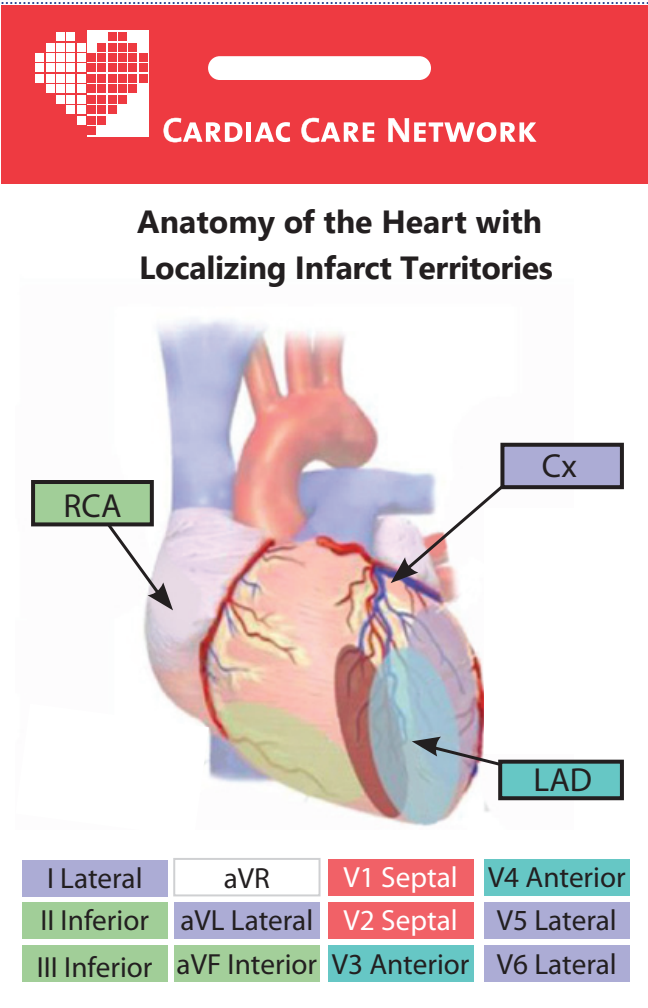
<style>
.page{position:relative;width:648px;height:1008px;background:#fff}
.page>*{position:absolute;margin:0;border:0;box-sizing:border-box;transform-origin:0 0}
.t1{font:33.6px "Myriad Pro";color:#231f20}
.t2{font:700 32px/46px "Segoe UI";letter-spacing:-.01em;color:#231f20}
.t3{font:29.2px/42px "Myriad Pro";color:#231f20}
.t4{font:29.2px "Myriad Pro";color:#fff}
.s1{color:#fff}
</style>
<div class="page">
<svg style="left:1px;top:2px;width:647px;height:2px"></svg>
<div style="left:22px;top:860px;width:145px;height:37px;background:#acacd5"></div>
<div style="left:22px;top:902px;width:145px;height:37px;background:#a1ce98"></div>
<div style="left:174px;top:902px;width:146px;height:37px;background:#acacd5"></div>
<div style="left:328px;top:859px;width:145px;height:36px;background:#f16167"></div>
<div style="left:484px;top:859px;width:145px;height:36px;background:#66c7c5"></div>
<div style="left:22px;top:945px;width:145px;height:37px;background:#a1ce98"></div>
<div style="left:174px;top:945px;width:146px;height:37px;background:#a3cf9a"></div>
<div style="left:328px;top:902px;width:145px;height:37px;background:#f16167"></div>
<div style="left:484px;top:902px;width:145px;height:37px;background:#acacd5"></div>
<div style="left:328px;top:945px;width:145px;height:37px;background:#66c7c5"></div>
<div style="left:484px;top:945px;width:145px;height:37px;background:#acacd5"></div>
<div style="left:173px;top:858px;width:148px;height:38px;border:2px solid #cfd0d2"></div>
<div style="left:1px;top:6px;width:646px;height:178px;background:#ee3a41"></div>
<svg style="left:35px;top:30px;width:181px;height:107px"></svg>
<svg style="left:88px;top:30px;width:61px;height:107px;fill:#fff"></svg>
<div style="left:129px;top:53px;width:8px;height:8px;background:#ee3a41"></div>
<div style="left:139px;top:74px;width:8px;height:8px;background:#ee3a41"></div>
<div style="left:129px;top:85px;width:8px;height:8px;background:#ee3a41"></div>
<div style="left:139px;top:64px;width:8px;height:8px;background:#ee3a41"></div>
<div style="left:129px;top:74px;width:8px;height:8px;background:#ee3a41"></div>
<div style="left:98px;top:64px;width:8px;height:8px;background:#ee3a41"></div>
<div style="left:129px;top:64px;width:8px;height:8px;background:#ee3a41"></div>
<div style="left:118px;top:64px;width:8px;height:8px;background:#ee3a41"></div>
<div style="left:108px;top:64px;width:8px;height:8px;background:#ee3a41"></div>
<div style="left:139px;top:53px;width:8px;height:8px;background:#ee3a41"></div>
<div style="left:118px;top:53px;width:8px;height:8px;background:#ee3a41"></div>
<div style="left:108px;top:53px;width:8px;height:8px;background:#ee3a41"></div>
<div style="left:129px;top:43px;width:8px;height:8px;background:#ee3a41"></div>
<div style="left:118px;top:43px;width:8px;height:8px;background:#ee3a41"></div>
<div style="left:108px;top:43px;width:8px;height:8px;background:#ee3a41"></div>
<div style="left:118px;top:32px;width:8px;height:8px;background:#ee3a41"></div>
<div style="left:108px;top:32px;width:8px;height:8px;background:#ee3a41"></div>
<div style="left:98px;top:43px;width:8px;height:8px;background:#ee3a41"></div>
<div style="left:118px;top:74px;width:8px;height:8px;background:#ee3a41"></div>
<div style="left:108px;top:95px;width:8px;height:8px;background:#ee3a41"></div>
<div style="left:98px;top:53px;width:8px;height:8px;background:#ee3a41"></div>
<div style="left:108px;top:74px;width:8px;height:8px;background:#ee3a41"></div>
<div style="left:98px;top:74px;width:8px;height:8px;background:#ee3a41"></div>
<div style="left:118px;top:85px;width:8px;height:8px;background:#ee3a41"></div>
<div style="left:108px;top:85px;width:8px;height:8px;background:#ee3a41"></div>
<div style="left:87px;top:116px;width:8px;height:8px;background:#ee3a41"></div>
<div style="left:98px;top:85px;width:8px;height:8px;background:#ee3a41"></div>
<div style="left:98px;top:95px;width:8px;height:8px;background:#ee3a41"></div>
<div style="left:118px;top:95px;width:8px;height:8px;background:#ee3a41"></div>
<div style="left:108px;top:106px;width:8px;height:8px;background:#ee3a41"></div>
<div style="left:98px;top:106px;width:8px;height:8px;background:#ee3a41"></div>
<div style="left:98px;top:116px;width:8px;height:8px;background:#ee3a41"></div>
<div style="left:87px;top:85px;width:8px;height:8px;background:#ee3a41"></div>
<div style="left:87px;top:127px;width:8px;height:8px;background:#ee3a41"></div>
<div style="left:87px;top:106px;width:8px;height:8px;background:#ee3a41"></div>
<div style="left:87px;top:64px;width:8px;height:8px;background:#ee3a41"></div>
<div style="left:87px;top:95px;width:8px;height:8px;background:#ee3a41"></div>
<div style="left:77px;top:43px;width:8px;height:8px;background:#fff"></div>
<div style="left:87px;top:74px;width:8px;height:8px;background:#ee3a41"></div>
<div style="left:67px;top:85px;width:8px;height:8px;background:#fff"></div>
<div style="left:87px;top:53px;width:8px;height:8px;background:#ee3a41"></div>
<div style="left:77px;top:53px;width:8px;height:8px;background:#fff"></div>
<div style="left:77px;top:64px;width:8px;height:8px;background:#fff"></div>
<div style="left:77px;top:74px;width:8px;height:8px;background:#fff"></div>
<div style="left:77px;top:85px;width:8px;height:8px;background:#fff"></div>
<div style="left:77px;top:95px;width:8px;height:8px;background:#fff"></div>
<div style="left:77px;top:106px;width:8px;height:8px;background:#fff"></div>
<div style="left:77px;top:116px;width:8px;height:8px;background:#fff"></div>
<div style="left:67px;top:106px;width:8px;height:8px;background:#fff"></div>
<div style="left:67px;top:95px;width:8px;height:8px;background:#fff"></div>
<div style="left:56px;top:64px;width:8px;height:8px;background:#fff"></div>
<div style="left:56px;top:95px;width:8px;height:8px;background:#fff"></div>
<div style="left:67px;top:74px;width:8px;height:8px;background:#fff"></div>
<div style="left:56px;top:85px;width:8px;height:8px;background:#fff"></div>
<div style="left:46px;top:85px;width:8px;height:8px;background:#fff"></div>
<div style="left:56px;top:74px;width:8px;height:8px;background:#fff"></div>
<div style="left:46px;top:74px;width:8px;height:8px;background:#fff"></div>
<div style="left:36px;top:74px;width:8px;height:8px;background:#fff"></div>
<div style="left:56px;top:43px;width:8px;height:8px;background:#fff"></div>
<div style="left:67px;top:64px;width:8px;height:8px;background:#fff"></div>
<div style="left:46px;top:64px;width:8px;height:8px;background:#fff"></div>
<div style="left:67px;top:53px;width:8px;height:8px;background:#fff"></div>
<div style="left:56px;top:53px;width:8px;height:8px;background:#fff"></div>
<div style="left:67px;top:32px;width:8px;height:8px;background:#fff"></div>
<div style="left:36px;top:64px;width:8px;height:8px;background:#fff"></div>
<div style="left:46px;top:53px;width:8px;height:8px;background:#fff"></div>
<div style="left:67px;top:43px;width:8px;height:8px;background:#fff"></div>
<div style="left:46px;top:43px;width:8px;height:8px;background:#fff"></div>
<div style="left:36px;top:53px;width:8px;height:8px;background:#fff"></div>
<div style="left:56px;top:32px;width:8px;height:8px;background:#fff"></div>
<img style="left:31px;top:319px;width:542px;height:508px">
<svg style="left:391px;top:474px;width:125px;height:109px"></svg>
<svg style="left:412px;top:737px;width:94px;height:31px"></svg>
<svg style="left:86px;top:496px;width:87px;height:114px"></svg>
<div style="left:500px;top:443px;width:124px;height:46px;background:#acacd5;border:4px solid #231f20"></div>
<div style="left:498px;top:760px;width:126px;height:40px;background:#66c7c5;border:4px solid #231f20"></div>
<div style="left:31px;top:480px;width:123px;height:46px;background:#a1ce98;border:4px solid #231f20"></div>
<div style="left:208px;top:56px;width:223px;height:24px;background:#fff;border-radius:12px"></div>
<div style="left:484px;top:508px;width:148px;height:246px;background:#fff"></div>
<svg style="left:31px;top:704px;width:178px;height:123px"></svg>
<svg style="left:137px;top:94px;width:400px;height:49px"></svg>
<p class="t2" style="left:137px;top:199px;width:417px">Anatomy of the Heart with<br>Localizing Infarct Territories</p>
<p class="t1" style="left:64px;top:485px;width:60px">RCA</p>
<p class="t1" style="left:542px;top:445px;width:36px">Cx</p>
<p class="t1" style="left:534px;top:759px;width:60px">LAD</p>
<p class="t3" style="left:40px;top:857px;width:274px">I Lateral<br>II Inferior aVL Lateral</p>
<p class="t3" style="left:344px;top:856px;width:284px"><span class="s1">V1 Septal</span> V4 Anterior</p>
<p class="t3" style="left:37px;top:944px;width:282px">III Inferior aVF Interior</p>
<p class="t3" style="left:224px;top:857px;width:48px">aVR</p>
<p class="t3" style="left:332px;top:898px;width:286px;line-height:43.2px;text-align:right">V5 Lateral<br>V3 Anterior V6 Lateral</p>
<p class="t4" style="left:344px;top:903px;width:116px">V2 Septal</p>
</div>
